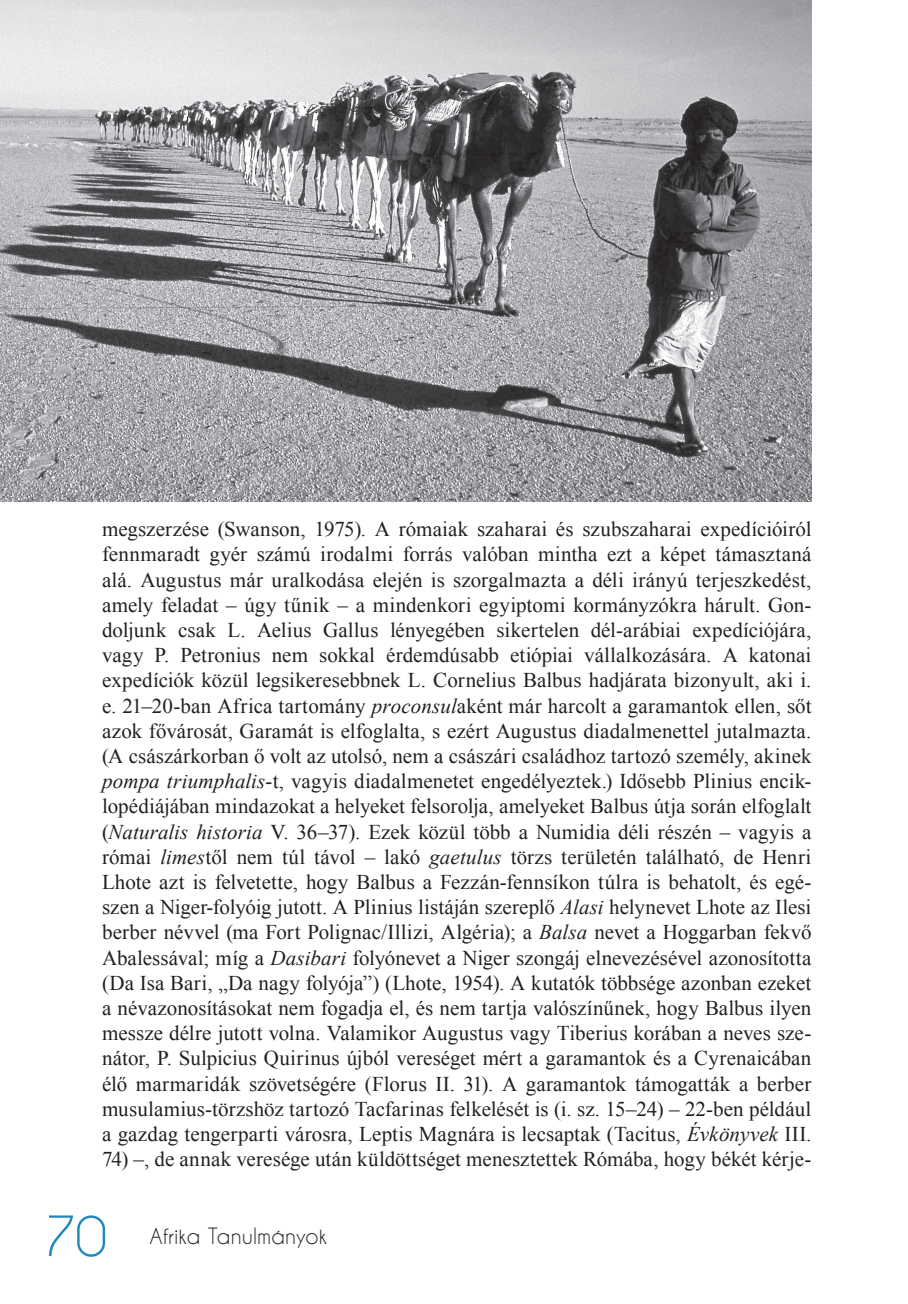
<style>
.page{position:relative;width:908px;height:1304px;background:#fff}
.page>*{position:absolute;margin:0;border:0;box-sizing:border-box;transform-origin:0 0}
.t1{font:52px "Caviar Dreams";color:#1d88ba}
.t2{font:21px/25.2px "Times New Roman";letter-spacing:.005em;color:#231f20;text-align:justify}
.t3{font:21px "Caviar Dreams";color:#231f20}
.s1{font-style:italic}
</style>
<div class="page">
<img style="left:0;top:0;width:811px;height:502px">
<p class="t2" style="left:102px;top:516px;width:710px">megszerzése (Swanson, 1975). A rómaiak szaharai és szubszaharai expedícióiról fennmaradt gyér számú irodalmi forrás valóban mintha ezt a képet támasztaná alá. Augustus már uralkodása elején is szorgalmazta a déli irányú terjeszkedést, amely feladat – úgy tűnik – a mindenkori egyiptomi kormányzókra hárult. Gon&shy;doljunk csak L. Aelius Gallus lényegében sikertelen dél-arábiai expedíciójára, vagy P. Petronius nem sokkal érdemdúsabb etiópiai vállalkozására. A katonai expedíciók közül legsikeresebbnek L. Cornelius Balbus hadjárata bizonyult, aki i. e. 21–20-ban Africa tartomány <span class="s1">proconsul</span>aként már harcolt a garamantok ellen, sőt azok fővárosát, Garamát is elfoglalta, s ezért Augustus diadalmenettel jutalmazta. (A császárkorban ő volt az utolsó, nem a császári családhoz tartozó személy, akinek <span class="s1">pompa triumphalis-</span>t, vagyis diadalmenetet engedélyeztek.) Idősebb Plinius encik&shy;lopédiájában mindazokat a helyeket felsorolja, amelyeket Balbus útja során elfoglalt (<span class="s1">Naturalis historia</span> V. 36–37). Ezek közül több a Numidia déli részén – vagyis a római <span class="s1">limes</span>től nem túl távol – lakó <span class="s1">gaetulus</span> törzs területén található, de Henri Lhote azt is felvetette, hogy Balbus a Fezzán-fennsíkon túlra is behatolt, és egé&shy;szen a Niger-folyóig jutott. A Plinius listáján szereplő <span class="s1">Alasi</span> helynevet Lhote az Ilesi berber névvel (ma Fort Polignac/Illizi, Algéria); a <span class="s1">Balsa</span> nevet a Hoggarban fekvő Abalessával; míg a <span class="s1">Dasibari</span> folyónevet a Niger szongáj elnevezésével azonosította (Da Isa Bari, „Da nagy folyója”) (Lhote, 1954). A kutatók többsége azonban ezeket a névazonosításokat nem fogadja el, és nem tartja valószínűnek, hogy Balbus ilyen messze délre jutott volna. Valamikor Augustus vagy Tiberius korában a neves sze&shy;nátor, P. Sulpicius Quirinus újból vereséget mért a garamantok és a Cyrenaicában élő marmaridák szövetségére (Florus II. 31). A garamantok támogatták a berber musulamius-törzshöz tartozó Tacfarinas felkelését is (i. sz. 15–24) – 22-ben például a gazdag tengerparti városra, Leptis Magnára is lecsaptak (Tacitus, <span class="s1">Évkönyvek</span> III.</p>
<p class="t2" style="left:102px;top:1146px;width:710px">74) –, de annak veresége után küldöttséget menesztettek Rómába, hogy békét kérje-</p>
<h1 class="t1" style="left:45px;top:1208px;width:63px">70</h1>
<p class="t3" style="left:149px;top:1225px;width:179px">Afrika Tanulmányok</p>
</div>
